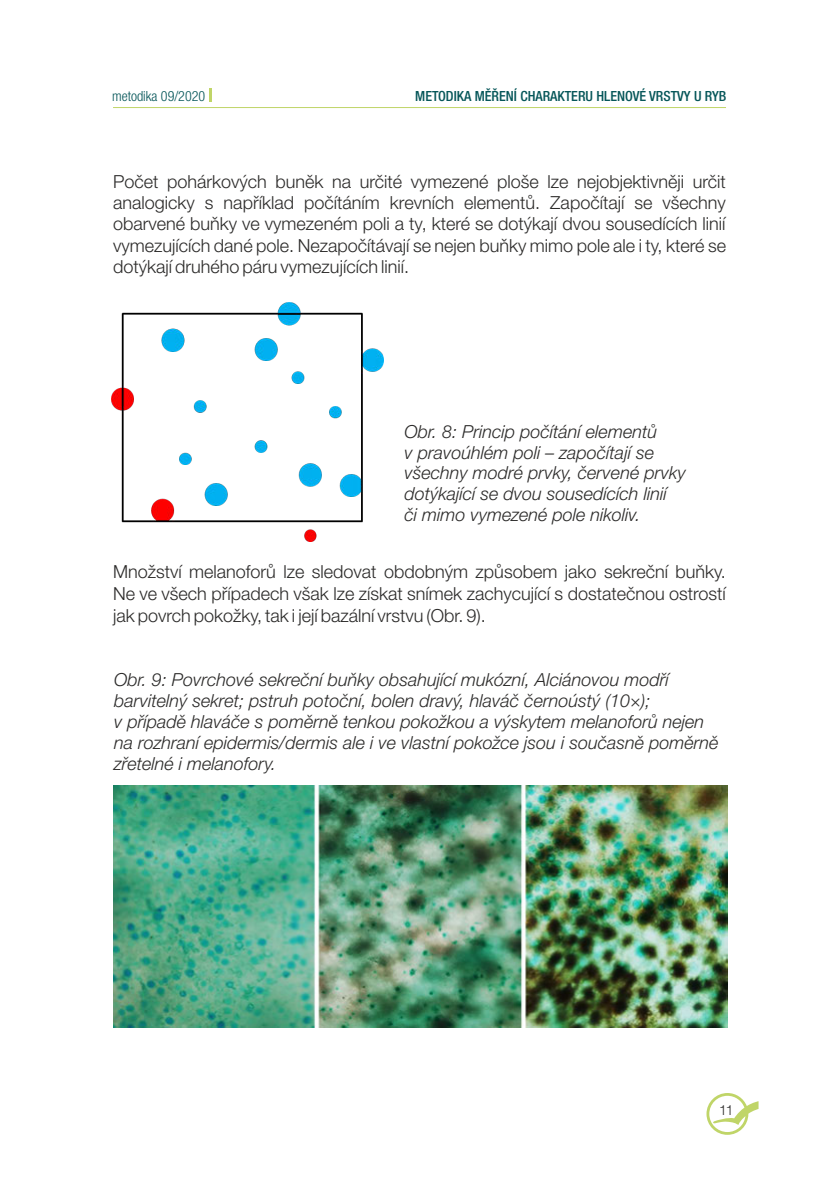
<style>
.page{position:relative;width:840px;height:1191px;background:#fff}
.page>*{position:absolute;margin:0;border:0;box-sizing:border-box;transform-origin:0 0}
.t1{font:300 18px/21.2px "Helvetica Neue LT Pro";color:#2b2a29;text-align:justify}
.t2{font:italic 300 18px/21px "Helvetica Neue LT Pro";color:#2b2a29}
.t3{font:500 condensed 14px "Helvetica Neue LT Pro";color:#065659}
.t4{font:300 condensed 14px "Helvetica Neue LT Pro";color:#065659}
.t5{font:300 14px "Helvetica Neue LT Pro";color:#2b2a29}
</style>
<div class="page">
<svg style="left:706px;top:1093px;width:52px;height:41px"></svg>
<img style="left:113px;top:785px;width:614px;height:242px">
<img style="left:111px;top:302px;width:272px;height:239px">
<svg style="left:210px;top:88px;width:2px;height:14px"></svg>
<hr style="left:113px;top:107px;width:612px;height:1px;background:#c0d568">
<p class="t4" style="left:112px;top:91px;width:94px">metodika 09/2020</p>
<p class="t3" style="left:415px;top:91px;width:312px">METODIKA MĚŘENÍ CHARAKTERU HLENOVÉ VRSTVY U RYB</p>
<p class="t1" style="left:113px;top:173px;width:614px">Počet pohárkových buněk na určité vymezené ploše lze nejobjektivněji určit analogicky s například počítáním krevních elementů. Započítají se všechny obarvené buňky ve vymezeném poli a ty, které se dotýkají dvou sousedících linií vymezujících dané pole. Nezapočítávají se nejen buňky mimo pole ale i ty, které se dotýkají druhého páru vymezujících linií.</p>
<p class="t2" style="left:404px;top:423px;width:283px">Obr. 8: Princip počítání elementů<br>v pravoúhlém poli – započítají se všechny modré prvky, červené prvky dotýkající se dvou sousedících linií<br>či mimo vymezené pole nikoliv.</p>
<p class="t1" style="left:113px;top:562px;width:614px;line-height:22.4px">Množství melanoforů lze sledovat obdobným způsobem jako sekreční buňky.<br>Ne ve všech případech však lze získat snímek zachycující s dostatečnou ostrostí jak povrch pokožky, tak i její bazální vrstvu (Obr. 9).</p>
<p class="t2" style="left:114px;top:672px;width:605px">Obr. 9: Povrchové sekreční buňky obsahující mukózní, Alciánovou modří barvitelný sekret; pstruh potoční, bolen dravý, hlaváč černoústý (10×);<br>v případě hlaváče s poměrně tenkou pokožkou a výskytem melanoforů nejen na rozhraní epidermis/dermis ale i ve vlastní pokožce jsou i současně poměrně zřetelné i melanofory.</p>
<p class="t5" style="left:718px;top:1104px;width:16px">11</p>
</div>
